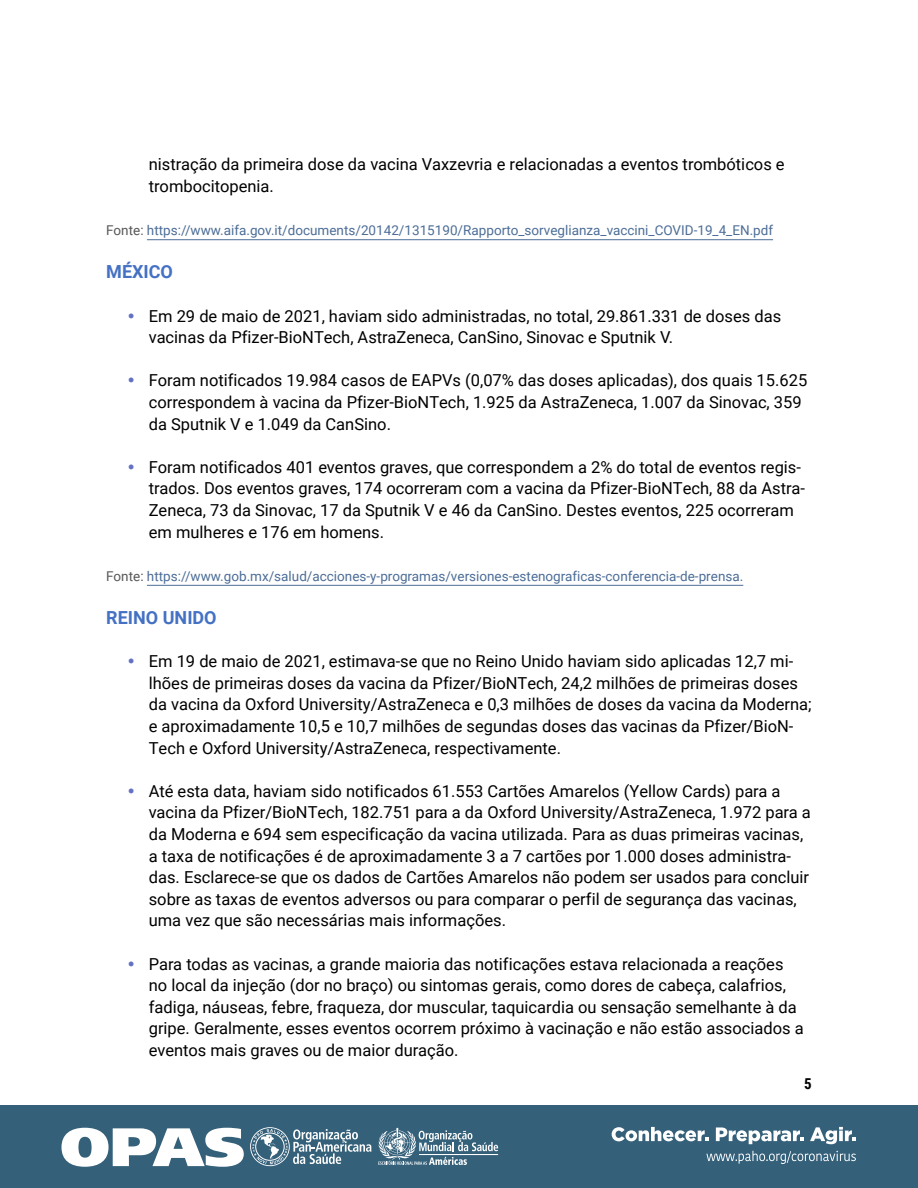
<style>
.page{position:relative;width:918px;height:1188px;background:#fff}
.page>*{position:absolute;margin:0;border:0;box-sizing:border-box;transform-origin:0 0}
.t1{font:700 18px "Roboto";color:#4471c4}
.t2{font:16.5px/21.6px "Roboto";color:#000}
.t3{font:700 15px "Roboto Condensed";color:#000}
.t4{font:13.5px "Roboto";color:#4c6d97}
.s1{color:#575756}
</style>
<div class="page">
<div style="left:0;top:1106px;width:918px;height:82px;background:#34607a"></div>
<svg style="left:612px;top:1127px;width:96px;height:14px"></svg>
<svg style="left:716px;top:1127px;width:88px;height:17px"></svg>
<svg style="left:810px;top:1127px;width:46px;height:17px"></svg>
<svg style="left:706px;top:1151px;width:150px;height:13px"></svg>
<svg style="left:378px;top:1128px;width:120px;height:37px"></svg>
<svg style="left:250px;top:1127px;width:121px;height:39px"></svg>
<svg style="left:62px;top:1128px;width:182px;height:39px"></svg>
<hr style="left:147px;top:239px;width:626px;height:1px;background:#4c6d97">
<hr style="left:147px;top:585px;width:596px;height:1px;background:#4c6d97">
<p class="t2" style="left:149px;top:153px;width:637px">nistração da primeira dose da vacina Vaxzevria e relacionadas a eventos trombóticos e trombocitopenia.</p>
<p class="t4" style="left:106px;top:221px;width:668px"><span class="s1">Fonte:</span> https://www.aifa.gov.it/documents/20142/1315190/Rapporto_sorveglianza_vaccini_COVID-19_4_EN.pdf</p>
<p class="t1" style="left:106px;top:259px;width:68px">MÉXICO</p>
<p class="t2" style="left:149px;top:304px;width:634px">Em 29 de maio de 2021, haviam sido administradas, no total, 29.861.331 de doses das vacinas da Pfizer-BioNTech, AstraZeneca, CanSino, Sinovac e Sputnik V.</p>
<p class="t2" style="left:149px;top:369px;width:660px">Foram notificados 19.984 casos de EAPVs (0,07% das doses aplicadas), dos quais 15.625 correspondem à vacina da Pfizer-BioNTech, 1.925 da AstraZeneca, 1.007 da Sinovac, 359 da Sputnik V e 1.049 da CanSino.</p>
<p class="t2" style="left:149px;top:456px;width:658px">Foram notificados 401 eventos graves, que correspondem a 2% do total de eventos regis&shy;trados. Dos eventos graves, 174 ocorreram com a vacina da Pfizer-BioNTech, 88 da Astra-Zeneca, 73 da Sinovac, 17 da Sputnik V e 46 da CanSino. Destes eventos, 225 ocorreram em mulheres e 176 em homens.</p>
<p class="t4" style="left:106px;top:567px;width:636px"><span class="s1">Fonte:</span> https://www.gob.mx/salud/acciones-y-programas/versiones-estenograficas-conferencia-de-prensa.</p>
<p class="t1" style="left:106px;top:605px;width:112px">REINO UNIDO</p>
<p class="t2" style="left:149px;top:650px;width:664px">Em 19 de maio de 2021, estimava-se que no Reino Unido haviam sido aplicadas 12,7 mi&shy;lhões de primeiras doses da vacina da Pfizer/BioNTech, 24,2 milhões de primeiras doses da vacina da Oxford University/AstraZeneca e 0,3 milhões de doses da vacina da Moderna; e aproximadamente 10,5 e 10,7 milhões de segundas doses das vacinas da Pfizer/BioN-Tech e Oxford University/AstraZeneca, respectivamente.</p>
<p class="t2" style="left:149px;top:780px;width:664px">Até esta data, haviam sido notificados 61.553 Cartões Amarelos (Yellow Cards) para a vacina da Pfizer/BioNTech, 182.751 para a da Oxford University/AstraZeneca, 1.972 para a da Moderna e 694 sem especificação da vacina utilizada. Para as duas primeiras vacinas, a taxa de notificações é de aproximadamente 3 a 7 cartões por 1.000 doses administra&shy;das. Esclarece-se que os dados de Cartões Amarelos não podem ser usados para concluir sobre as taxas de eventos adversos ou para comparar o perfil de segurança das vacinas, uma vez que são necessárias mais informações.</p>
<p class="t2" style="left:149px;top:952px;width:656px">Para todas as vacinas, a grande maioria das notificações estava relacionada a reações no local da injeção (dor no braço) ou sintomas gerais, como dores de cabeça, calafrios, fadiga, náuseas, febre, fraqueza, dor muscular, taquicardia ou sensação semelhante à da gripe. Geralmente, esses eventos ocorrem próximo à vacinação e não estão associados a eventos mais graves ou de maior duração.</p>
<p class="t3" style="left:804px;top:1073px;width:9px">5</p>
</div>
